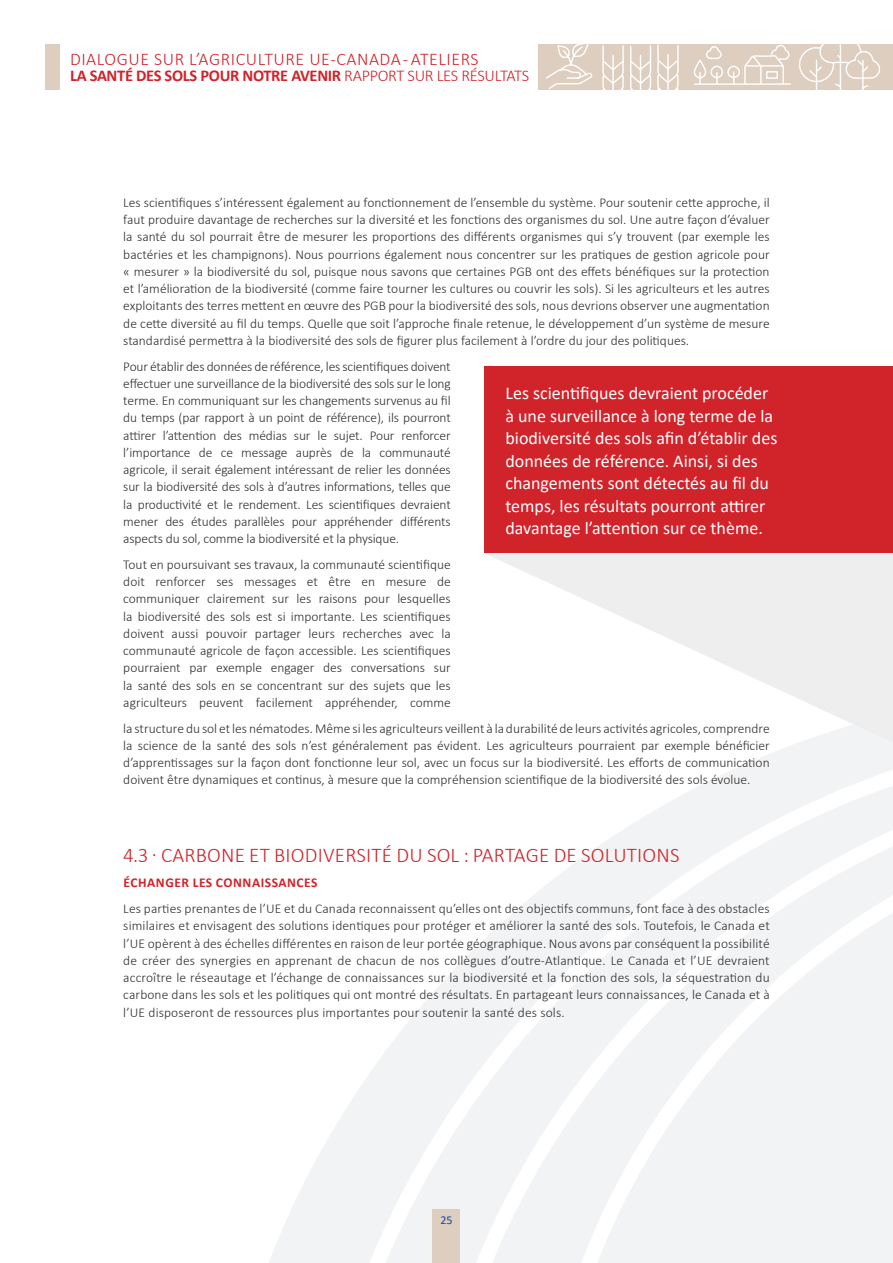
<style>
.page{position:relative;width:893px;height:1263px;background:#fff}
.page>*{position:absolute;margin:0;border:0;box-sizing:border-box;transform-origin:0 0}
.t1{font:300 21px "Calibri";letter-spacing:.01em;color:#d1232a}
.t2{font:18px/22.5px "Calibri";color:#fff}
.t3{font:300 17.85px "Calibri";letter-spacing:.03em;color:#d1232a}
.t4{font:700 16.5px "Calibri";letter-spacing:-.02em;color:#d1232a}
.t5{font:300 13.5px/17.2px "Calibri";color:#312f30;text-align:justify}
.t6{font:700 13.5px "Calibri";letter-spacing:.04em;color:#d1232a}
.t7{font:12px "Calibri";color:#0d4da1}
.s1{font-weight:300}
</style>
<div class="page">
<svg style="left:297px;top:742px;width:596px;height:521px"></svg>
<svg style="left:409px;top:751px;width:484px;height:512px"></svg>
<svg style="left:535px;top:798px;width:358px;height:465px"></svg>
<div style="left:433px;top:1210px;width:27px;height:53px;background:#ddcec0"></div>
<div style="left:45px;top:44px;width:15px;height:45px;background:#ddcec0"></div>
<div style="left:538px;top:44px;width:355px;height:45px;background:#ddcec0"></div>
<svg style="left:546px;top:44px;width:47px;height:45px"></svg>
<svg style="left:602px;top:44px;width:77px;height:45px"></svg>
<svg style="left:799px;top:44px;width:82px;height:45px"></svg>
<svg style="left:693px;top:45px;width:98px;height:40px"></svg>
<svg style="left:485px;top:553px;width:408px;height:189px;fill:#f0f0f1"></svg>
<div style="left:484px;top:367px;width:409px;height:186px;background:#d1232a"></div>
<h3 class="t3" style="left:70px;top:48px;width:410px">DIALOGUE SUR L’AGRICULTURE UE-CANADA - ATELIERS</h3>
<p class="t4" style="left:70px;top:64px;width:461px">LA SANTÉ DES SOLS POUR NOTRE AVENIR <span class="s1">RAPPORT SUR LES RÉSULTATS</span></p>
<p class="t5" style="left:123px;top:194px;width:648px">Les scientifiques s’intéressent également au fonctionnement de l’ensemble du système. Pour soutenir cette approche, il faut produire davantage de recherches sur la diversité et les fonctions des organismes du sol. Une autre façon d’évaluer la santé du sol pourrait être de mesurer les proportions des différents organismes qui s’y trouvent (par exemple les bactéries et les champignons). Nous pourrions également nous concentrer sur les pratiques de gestion agricole pour « mesurer » la biodiversité du sol, puisque nous savons que certaines PGB ont des effets bénéfiques sur la protection et l’amélioration de la biodiversité (comme faire tourner les cultures ou couvrir les sols). Si les agriculteurs et les autres exploitants des terres mettent en œuvre des PGB pour la biodiversité des sols, nous devrions observer une augmentation de cette diversité au fil du temps. Quelle que soit l’approche finale retenue, le développement d’un système de mesure standardisé permettra à la biodiversité des sols de figurer plus facilement à l’ordre du jour des politiques.</p>
<p class="t5" style="left:123px;top:357px;width:329px">Pour établir des données de référence, les scientifiques doivent effectuer une surveillance de la biodiversité des sols sur le long terme. En communiquant sur les changements survenus au fil du temps (par rapport à un point de référence), ils pourront attirer l’attention des médias sur le sujet. Pour renforcer l’importance de ce message auprès de la communauté agricole, il serait également intéressant de relier les données sur la biodiversité des sols à d’autres informations, telles que la productivité et le rendement. Les scientifiques devraient mener des études parallèles pour appréhender différents aspects du sol, comme la biodiversité et la physique.</p>
<p class="t5" style="left:123px;top:556px;width:329px">Tout en poursuivant ses travaux, la communauté scientifique doit renforcer ses messages et être en mesure de communiquer clairement sur les raisons pour lesquelles la biodiversité des sols est si importante. Les scientifiques doivent aussi pouvoir partager leurs recherches avec la communauté agricole de façon accessible. Les scientifiques pourraient par exemple engager des conversations sur la santé des sols en se concentrant sur des sujets que les agriculteurs peuvent facilement appréhender, comme</p>
<p class="t5" style="left:123px;top:719px;width:648px">la structure du sol et les nématodes. Même si les agriculteurs veillent à la durabilité de leurs activités agricoles, comprendre la science de la santé des sols n’est généralement pas évident. Les agriculteurs pourraient par exemple bénéficier d’apprentissages sur la façon dont fonctionne leur sol, avec un focus sur la biodiversité. Les efforts de communication doivent être dynamiques et continus, à mesure que la compréhension scientifique de la biodiversité des sols évolue.</p>
<p class="t2" style="left:505px;top:381px;width:273px">Les scientifiques devraient procéder à une surveillance à long terme de la biodiversité des sols afin d’établir des données de référence. Ainsi, si des changements sont détectés au fil du temps, les résultats pourront attirer davantage l’attention sur ce thème.</p>
<h1 class="t1" style="left:123px;top:842px;width:558px">4.3 · CARBONE ET BIODIVERSITÉ DU SOL : PARTAGE DE SOLUTIONS</h1>
<p class="t6" style="left:124px;top:873px;width:196px">ÉCHANGER LES CONNAISSANCES</p>
<p class="t5" style="left:123px;top:900px;width:648px">Les parties prenantes de l’UE et du Canada reconnaissent qu’elles ont des objectifs communs, font face à des obstacles similaires et envisagent des solutions identiques pour protéger et améliorer la santé des sols. Toutefois, le Canada et l’UE opèrent à des échelles différentes en raison de leur portée géographique. Nous avons par conséquent la possibilité de créer des synergies en apprenant de chacun de nos collègues d’outre-Atlantique. Le Canada et l’UE devraient accroître le réseautage et l’échange de connaissances sur la biodiversité et la fonction des sols, la séquestration du carbone dans les sols et les politiques qui ont montré des résultats. En partageant leurs connaissances, le Canada et à l’UE disposeront de ressources plus importantes pour soutenir la santé des sols.</p>
<p class="t7" style="left:440px;top:1211px;width:14px">25</p>
</div>
